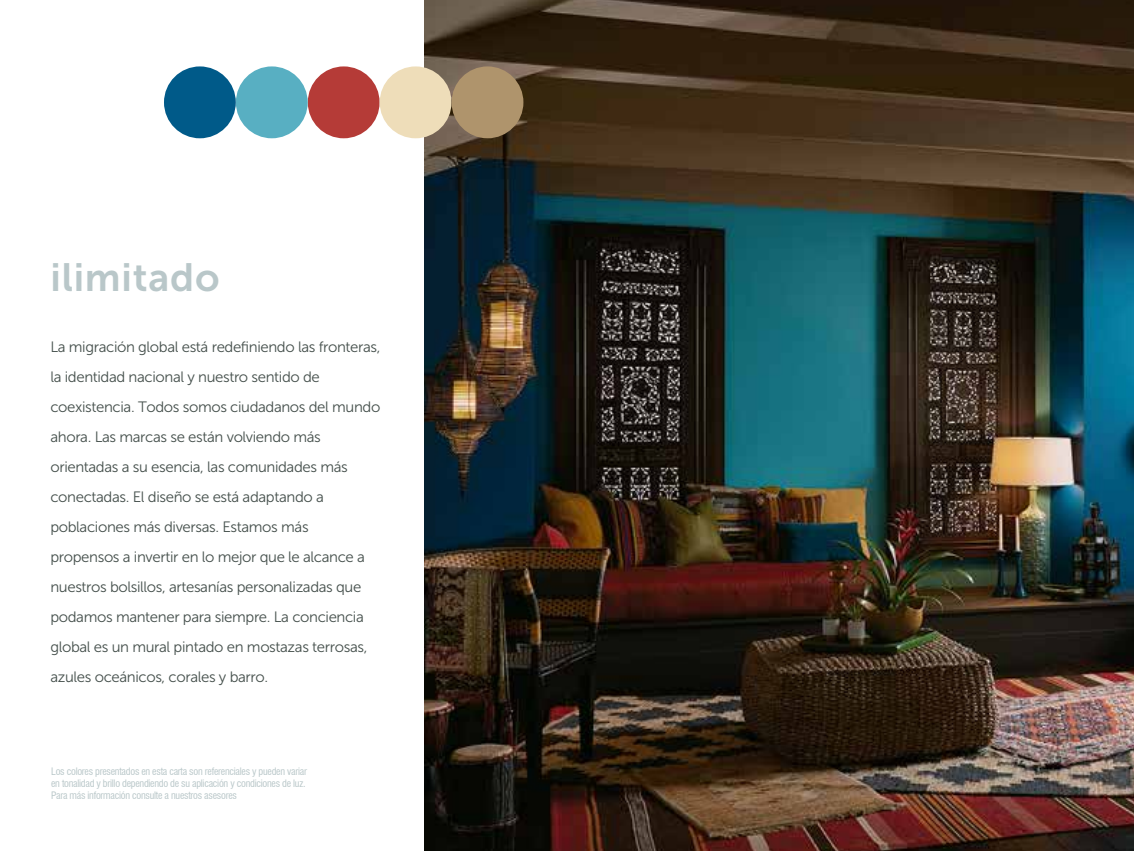
<style>
.page{position:relative;width:1134px;height:851px;background:#fff}
.page>*{position:absolute;margin:0;border:0;box-sizing:border-box;transform-origin:0 0}
.t1{font:39.2px "Museo Sans 700";letter-spacing:.02em;color:#b9c7c9}
.t2{font:15px/30px "Museo Sans 300";letter-spacing:-.025em;color:#444f4b}
.t3{font:condensed 10px/12px "Swiss 721 BT";letter-spacing:-.025em;color:#b9c7c9}
</style>
<div class="page">
<img style="left:425px;top:0;width:709px;height:850px">
<div style="left:308px;top:66px;width:72px;height:72px;background:#b53b37;border-radius:50%"></div>
<div style="left:380px;top:66px;width:71px;height:72px;background:#eeddb9;border-radius:50%"></div>
<div style="left:452px;top:66px;width:71px;height:72px;background:#af946c;border-radius:50%"></div>
<div style="left:236px;top:66px;width:72px;height:72px;background:#58afc2;border-radius:50%"></div>
<div style="left:164px;top:66px;width:72px;height:72px;background:#005a89;border-radius:50%"></div>
<h1 class="t1" style="left:50px;top:256px;width:171px">ilimitado</h1>
<p class="t2" style="left:50px;top:332px;width:331px">La migración global está redefiniendo las fronteras, la identidad nacional y nuestro sentido de coexistencia. Todos somos ciudadanos del mundo ahora. Las marcas se están volviendo más orientadas a su esencia, las comunidades más conectadas. El diseño se está adaptando a poblaciones más diversas. Estamos más propensos a invertir en lo mejor que le alcance a nuestros bolsillos, artesanías personalizadas que podamos mantener para siempre. La conciencia global es un mural pintado en mostazas terrosas, azules oceánicos, corales y barro.</p>
<p class="t3" style="left:51px;top:765px;width:257px">Los colores presentados en esta carta son referenciales y pueden variar en tonalidad y brillo dependiendo de su aplicación y condiciones de luz.<br>Para más información consulte a nuestros asesores</p>
</div>
